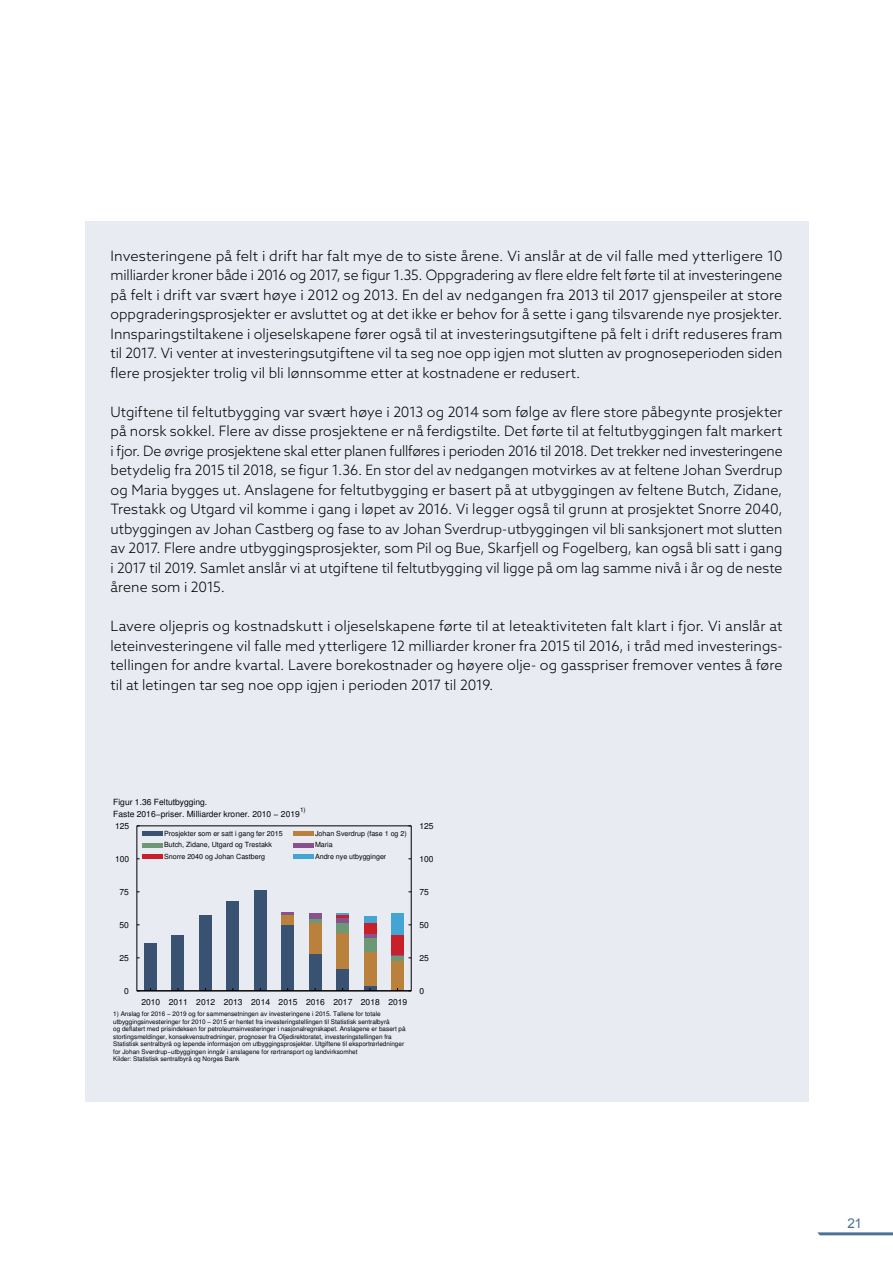
<style>
.page{position:relative;width:893px;height:1263px;background:#fff}
.page>*{position:absolute;margin:0;border:0;box-sizing:border-box;transform-origin:0 0}
.t1{font:300 14.25px/19.5px "Azo Sans";color:#000;text-align:justify}
.t2{font:13.5px "Arial";color:#4a7296}
.t3{font:8.55px/11.6px "Helvetica";color:#000}
.t4{font:7.05px "Helvetica";color:#000}
.t5{font:6.45px/7.5px "Helvetica";color:#000}
</style>
<div class="page">
<svg style="left:817px;top:1232px;width:76px;height:3px"></svg>
<div style="left:85px;top:221px;width:723px;height:880px;background:#e8ebf2"></div>
<div style="left:0;top:782px;width:468px;height:291px;background:linear-gradient(to right,#f6f7f9,#e2e6ef)"></div>
<img style="left:138px;top:827px;width:273px;height:163px">
<div style="left:144px;top:944px;width:13px;height:47px;background:#3a5271"></div>
<div style="left:172px;top:935px;width:12px;height:56px;background:#3a5271"></div>
<div style="left:199px;top:915px;width:13px;height:76px;background:#3a5271"></div>
<div style="left:227px;top:901px;width:12px;height:90px;background:#3a5271"></div>
<div style="left:254px;top:890px;width:12px;height:101px;background:#3a5271"></div>
<svg style="left:282px;top:912px;width:12px;height:3px"></svg>
<div style="left:282px;top:915px;width:12px;height:10px;background:#ba813d"></div>
<div style="left:282px;top:925px;width:12px;height:66px;background:#3a5271"></div>
<div style="left:309px;top:913px;width:12px;height:6px;background:#88528e"></div>
<hr style="left:309px;top:919px;width:12px;height:4px;background:#6d9876">
<div style="left:309px;top:923px;width:12px;height:31px;background:#ba813d"></div>
<div style="left:309px;top:954px;width:12px;height:37px;background:#3a5271"></div>
<svg style="left:336px;top:913px;width:13px;height:5px"></svg>
<div style="left:336px;top:918px;width:13px;height:5px;background:#88528e"></div>
<div style="left:336px;top:923px;width:13px;height:10px;background:#6d9876"></div>
<div style="left:336px;top:933px;width:13px;height:37px;background:#ba813d"></div>
<div style="left:336px;top:970px;width:13px;height:21px;background:#3a5271"></div>
<div style="left:364px;top:915px;width:12px;height:8px;background:#42a5d3"></div>
<div style="left:364px;top:923px;width:12px;height:11px;background:#c91f2a"></div>
<hr style="left:364px;top:934px;width:12px;height:4px;background:#88528e">
<div style="left:364px;top:938px;width:12px;height:14px;background:#6d9876"></div>
<div style="left:364px;top:952px;width:12px;height:35px;background:#ba813d"></div>
<svg style="left:364px;top:987px;width:12px;height:4px"></svg>
<div style="left:391px;top:913px;width:13px;height:22px;background:#42a5d3"></div>
<div style="left:391px;top:935px;width:13px;height:20px;background:#c91f2a"></div>
<div style="left:391px;top:956px;width:13px;height:6px;background:#6d9876"></div>
<div style="left:391px;top:962px;width:13px;height:29px;background:#ba813d"></div>
<hr style="left:137px;top:990px;width:274px;height:1px;background:#000">
<hr style="left:137px;top:826px;width:1px;height:165px;background:#000">
<hr style="left:137px;top:826px;width:274px;height:1px;background:#000">
<hr style="left:411px;top:826px;width:1px;height:165px;background:#000">
<svg style="left:391px;top:955px;width:20px;height:3px"></svg>
<div style="left:142px;top:831px;width:21px;height:5px;background:#3a5271"></div>
<div style="left:293px;top:831px;width:21px;height:5px;background:#ba813d"></div>
<hr style="left:142px;top:843px;width:21px;height:4px;background:#6d9876">
<hr style="left:293px;top:843px;width:21px;height:4px;background:#88528e">
<hr style="left:142px;top:854px;width:21px;height:4px;background:#c91f2a">
<hr style="left:293px;top:854px;width:21px;height:4px;background:#42a5d3">
<p class="t1" style="left:111px;top:246px;width:674px">Investeringene på felt i drift har falt mye de to siste årene. Vi anslår at de vil falle med ytterligere 10 milliarder kroner både i 2016 og 2017, se figur 1.35. Oppgradering av flere eldre felt førte til at investeringene på felt i drift var svært høye i 2012 og 2013. En del av nedgangen fra 2013 til 2017 gjenspeiler at store oppgraderingsprosjekter er avsluttet og at det ikke er behov for å sette i gang tilsvarende nye prosjekter.<br>Innsparingstiltakene i oljeselskapene fører også til at investeringsutgiftene på felt i drift reduseres fram til 2017. Vi venter at investeringsutgiftene vil ta seg noe opp igjen mot slutten av prognoseperioden siden flere prosjekter trolig vil bli lønnsomme etter at kostnadene er redusert.</p>
<p class="t1" style="left:111px;top:402px;width:674px">Utgiftene til feltutbygging var svært høye i 2013 og 2014 som følge av flere store påbegynte prosjekter på norsk sokkel. Flere av disse prosjektene er nå ferdigstilte. Det førte til at feltutbyggingen falt markert i fjor. De øvrige prosjektene skal etter planen fullføres i perioden 2016 til 2018. Det trekker ned investeringene betydelig fra 2015 til 2018, se figur 1.36. En stor del av nedgangen motvirkes av at feltene Johan Sverdrup og Maria bygges ut. Anslagene for feltutbygging er basert på at utbyggingen av feltene Butch, Zidane, Trestakk og Utgard vil komme i gang i løpet av 2016. Vi legger også til grunn at prosjektet Snorre 2040, utbyggingen av Johan Castberg og fase to av Johan Sverdrup-utbyggingen vil bli sanksjonert mot slutten av 2017. Flere andre utbyggingsprosjekter, som Pil og Bue, Skarfjell og Fogelberg, kan også bli satt i gang i 2017 til 2019. Samlet anslår vi at utgiftene til feltutbygging vil ligge på om lag samme nivå i år og de neste årene som i 2015.</p>
<p class="t1" style="left:111px;top:616px;width:673px">Lavere oljepris og kostnadskutt i oljeselskapene førte til at leteaktiviteten falt klart i fjor. Vi anslår at leteinvesteringene vil falle med ytterligere 12 milliarder kroner fra 2015 til 2016, i tråd med investerings&shy;tellingen for andre kvartal. Lavere borekostnader og høyere olje- og gasspriser fremover ventes å føre til at letingen tar seg noe opp igjen i perioden 2017 til 2019.</p>
<p class="t3" style="left:113px;top:797px;width:188px">Figur 1.36 Feltutbygging.<br>Faste 2016−priser. Milliarder kroner. 2010 − 2019</p>
<p class="t5" style="left:300px;top:807px;width:7px">1)</p>
<p class="t3" style="left:115px;top:821px;width:16px">125</p>
<p class="t3" style="left:115px;top:854px;width:16px">100</p>
<p class="t3" style="left:120px;top:887px;width:11px">75</p>
<p class="t3" style="left:120px;top:920px;width:11px">50</p>
<p class="t3" style="left:120px;top:953px;width:11px">25</p>
<p class="t3" style="left:124px;top:986px;width:6px">0</p>
<p class="t4" style="left:164px;top:831px;width:120px">Prosjekter som er satt i gang før 2015</p>
<p class="t4" style="left:315px;top:831px;width:93px">Johan Sverdrup (fase 1 og 2)</p>
<p class="t4" style="left:164px;top:842px;width:109px">Butch, Zidane, Utgard og Trestakk</p>
<p class="t4" style="left:315px;top:842px;width:19px">Maria</p>
<p class="t4" style="left:164px;top:853px;width:102px">Snorre 2040 og Johan Castberg</p>
<p class="t4" style="left:315px;top:853px;width:73px">Andre nye utbygginger</p>
<p class="t3" style="left:141px;top:997px;width:267px">2010 2011 2012 2013 2014 2015 2016 2017 2018 2019</p>
<p class="t5" style="left:113px;top:1010px;width:294px">1) Anslag for 2016 − 2019 og for sammensetningen av investeringene i 2015. Tallene for totale utbyggingsinvesteringer for 2010 – 2015 er hentet fra investeringstellingen til Statistisk sentralbyrå<br>og deflatert med prisindeksen for petroleumsinvesteringer i nasjonalregnskapet. Anslagene er basert på stortingsmeldinger, konsekvensutredninger, prognoser fra Oljedirektoratet, investeringstellingen fra Statistisk sentralbyrå og løpende informasjon om utbyggingsprosjekter. Utgiftene til eksportrørledninger for Johan Sverdrup−utbyggingen inngår i anslagene for rørtransport og landvirksomhet<br>Kilder: Statistisk sentralbyrå og Norges Bank</p>
<p class="t3" style="left:419px;top:821px;width:16px">125</p>
<p class="t3" style="left:419px;top:854px;width:16px">100</p>
<p class="t3" style="left:419px;top:887px;width:11px">75</p>
<p class="t3" style="left:419px;top:920px;width:11px">50</p>
<p class="t3" style="left:419px;top:953px;width:11px">25</p>
<p class="t3" style="left:419px;top:986px;width:6px">0</p>
<p class="t2" style="left:847px;top:1214px;width:16px">21</p>
</div>
